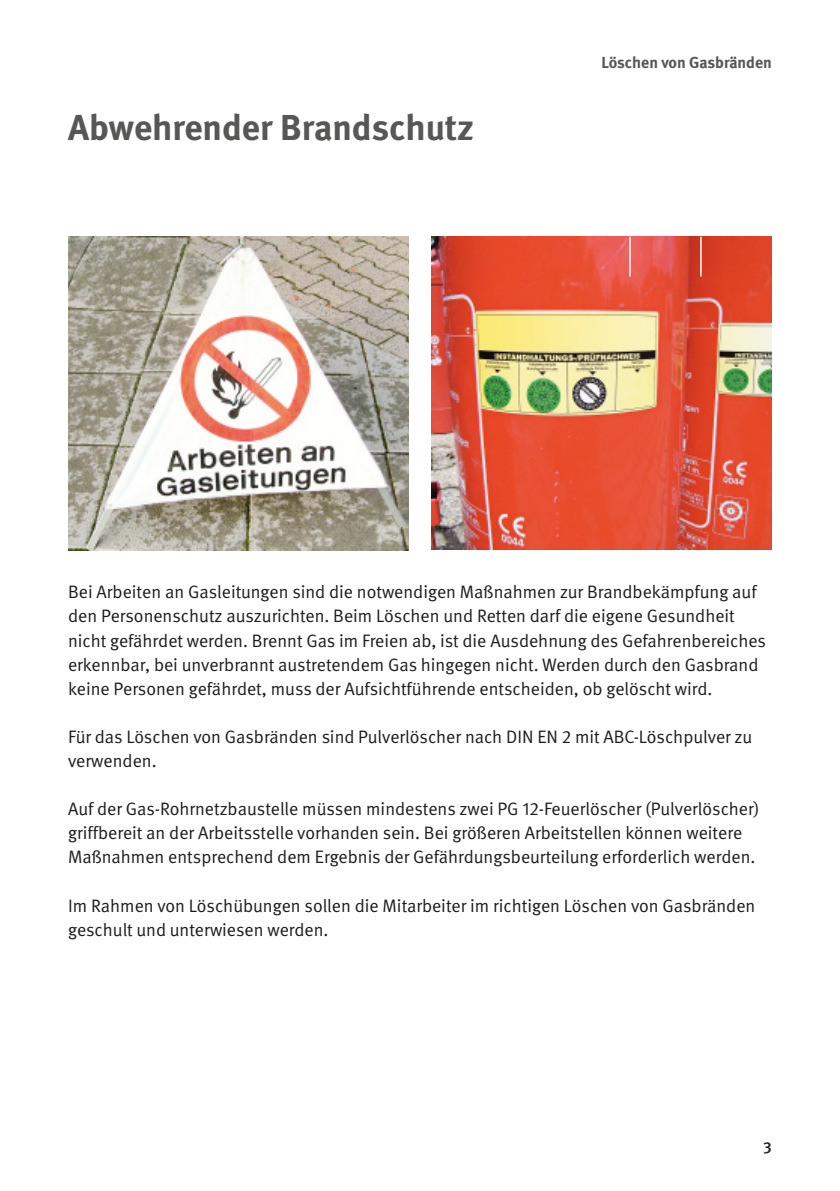
<style>
.page{position:relative;width:840px;height:1191px;background:#fff}
.page>*{position:absolute;margin:0;border:0;box-sizing:border-box;transform-origin:0 0}
.t1{font:700 36px "DGUV Meta";color:#575756}
.t2{font:18px/24px "DGUV Meta";color:#1d1d1b}
.t3{font:700 16px "DGUV Meta";color:#575756}
.t4{font:500 16px "DGUV Meta";color:#1d1d1b}
</style>
<div class="page">
<img style="left:68px;top:237px;width:340px;height:313px">
<img style="left:431px;top:237px;width:340px;height:312px">
<hr style="left:699px;top:237px;width:2px;height:39px;background:#fff">
<hr style="left:629px;top:237px;width:1px;height:39px;background:#fff">
<h1 class="t1" style="left:68px;top:114px;width:407px">Abwehrender Brandschutz</h1>
<p class="t3" style="left:601px;top:56px;width:172px">Löschen von Gasbränden</p>
<p class="t2" style="left:68px;top:581px;width:699px">Bei Arbeiten an Gasleitungen sind die notwendigen Maßnahmen zur Brandbekämpfung auf den Personenschutz auszurichten. Beim Löschen und Retten darf die eigene Gesundheit nicht gefährdet werden. Brennt Gas im Freien ab, ist die Ausdehnung des Gefahrenbereiches erkennbar, bei unverbrannt austretendem Gas hingegen nicht. Werden durch den Gasbrand keine Personen gefährdet, muss der Aufsichtführende entscheiden, ob gelöscht wird.</p>
<p class="t2" style="left:68px;top:726px;width:685px">Für das Löschen von Gasbränden sind Pulverlöscher nach DIN EN 2 mit ABC-Löschpulver zu verwenden.</p>
<p class="t2" style="left:68px;top:798px;width:692px">Auf der Gas-Rohrnetzbaustelle müssen mindestens zwei PG 12-Feuerlöscher (Pulverlöscher) griffbereit an der Arbeitsstelle vorhanden sein. Bei größeren Arbeitstellen können weitere<br>Maßnahmen entsprechend dem Ergebnis der Gefährdungsbeurteilung erforderlich werden.</p>
<p class="t2" style="left:68px;top:894px;width:688px">Im Rahmen von Löschübungen sollen die Mitarbeiter im richtigen Löschen von Gasbränden geschult und unterwiesen werden.</p>
<p class="t4" style="left:762px;top:1140px;width:10px">3</p>
</div>
